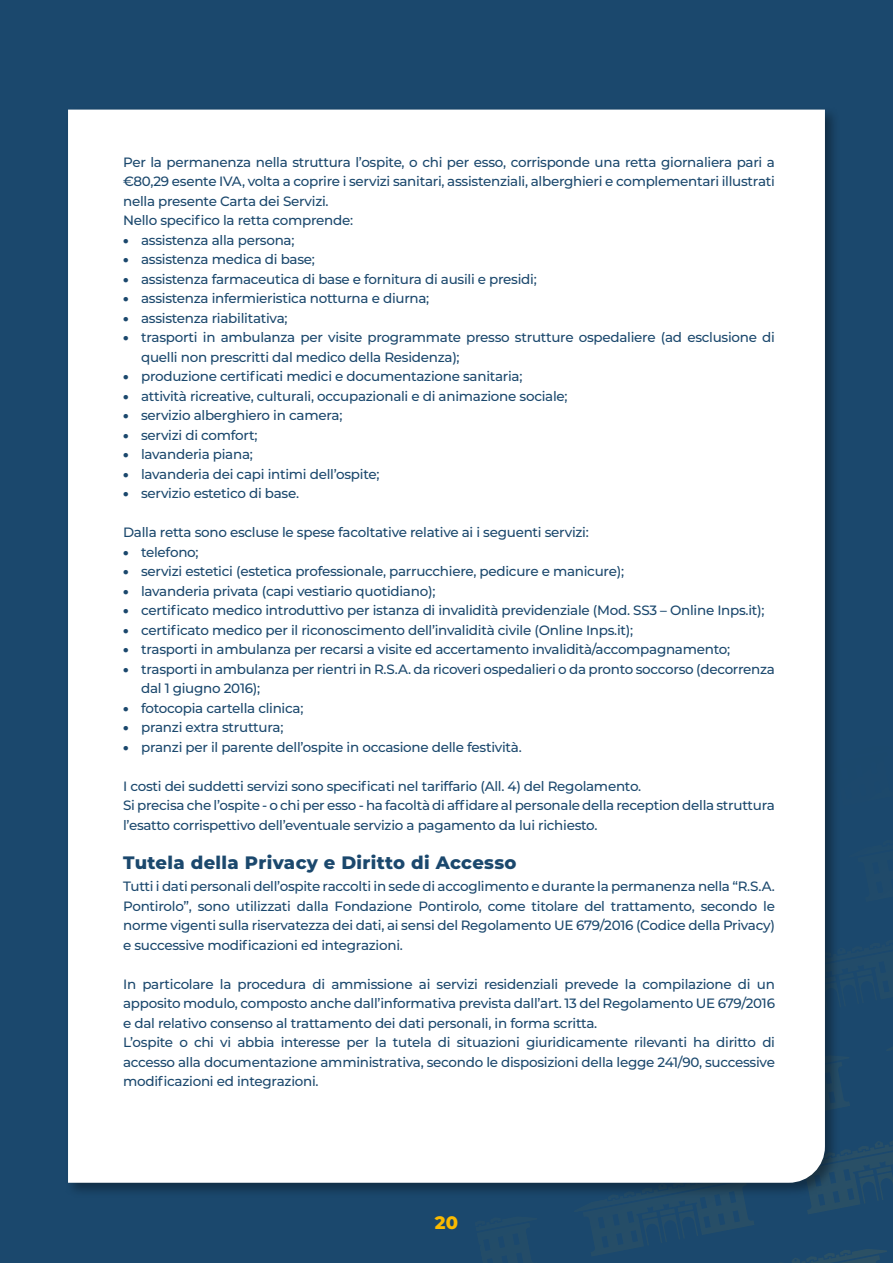
<style>
.page{position:relative;width:893px;height:1263px;background:#1b486d}
.page>*{position:absolute;margin:0;border:0;box-sizing:border-box;transform-origin:0 0}
.t1{font:800 18px "Montserrat";letter-spacing:.02em;color:#1b486d}
.t2{font:800 18px "Montserrat";color:#fbba00}
.t3{font:500 13.5px/19.5px "Montserrat";letter-spacing:-.02em;color:#1b486d}
.s1{font-weight:900}
</style>
<div class="page">
<svg style="left:592px;top:1049px;width:301px;height:214px"></svg>
<div style="left:65px;top:106px;width:775px;height:1092px;background:#000;opacity:.35"></div>
<div style="left:68px;top:110px;width:757px;height:1073px;background:#fff"></div>
<p class="t3" style="left:123px;top:152px;width:653px">Per la permanenza nella struttura l’ospite, o chi per esso, corrisponde una retta giornaliera pari a €80,29 esente IVA, volta a coprire i servizi sanitari, assistenziali, alberghieri e complementari illustrati nella presente Carta dei Servizi.<br>Nello specifico la retta comprende:</p>
<p class="t3" style="left:123px;top:230px;width:173px"><span class="s1">•</span> assistenza alla persona;</p>
<p class="t3" style="left:123px;top:249px;width:193px"><span class="s1">•</span> assistenza medica di base;</p>
<p class="t3" style="left:123px;top:269px;width:415px"><span class="s1">•</span> assistenza farmaceutica di base e fornitura di ausili e presidi;</p>
<p class="t3" style="left:123px;top:288px;width:308px"><span class="s1">•</span> assistenza infermieristica notturna e diurna;</p>
<p class="t3" style="left:123px;top:307px;width:166px"><span class="s1">•</span> assistenza riabilitativa;</p>
<p class="t3" style="left:141px;top:327px;width:635px;text-indent:-18px"><span class="s1">•</span> trasporti in ambulanza per visite programmate presso strutture ospedaliere (ad esclusione di quelli non prescritti dal medico della Residenza);</p>
<p class="t3" style="left:123px;top:366px;width:401px"><span class="s1">•</span> produzione certificati medici e documentazione sanitaria;</p>
<p class="t3" style="left:123px;top:385px;width:446px"><span class="s1">•</span> attività ricreative, culturali, occupazionali e di animazione sociale;</p>
<p class="t3" style="left:123px;top:405px;width:221px"><span class="s1">•</span> servizio alberghiero in camera;</p>
<p class="t3" style="left:123px;top:424px;width:136px"><span class="s1">•</span> servizi di comfort;</p>
<p class="t3" style="left:123px;top:444px;width:131px"><span class="s1">•</span> lavanderia piana;</p>
<p class="t3" style="left:123px;top:463px;width:258px"><span class="s1">•</span> lavanderia dei capi intimi dell’ospite;</p>
<p class="t3" style="left:123px;top:483px;width:178px"><span class="s1">•</span> servizio estetico di base.</p>
<p class="t3" style="left:123px;top:522px;width:467px">Dalla retta sono escluse le spese facoltative relative ai i seguenti servizi:</p>
<p class="t3" style="left:123px;top:541px;width:77px"><span class="s1">•</span> telefono;</p>
<p class="t3" style="left:123px;top:561px;width:502px"><span class="s1">•</span> servizi estetici (estetica professionale, parrucchiere, pedicure e manicure);</p>
<p class="t3" style="left:123px;top:580px;width:314px"><span class="s1">•</span> lavanderia privata (capi vestiario quotidiano);</p>
<p class="t3" style="left:123px;top:600px;width:643px"><span class="s1">•</span> certificato medico introduttivo per istanza di invalidità previdenziale (Mod. SS3 – Online Inps.it);</p>
<p class="t3" style="left:123px;top:619px;width:512px"><span class="s1">•</span> certificato medico per il riconoscimento dell’invalidità civile (Online Inps.it);</p>
<p class="t3" style="left:123px;top:639px;width:609px"><span class="s1">•</span> trasporti in ambulanza per recarsi a visite ed accertamento invalidità/accompagnamento;</p>
<p class="t3" style="left:141px;top:658px;width:635px;text-indent:-18px"><span class="s1">•</span> trasporti in ambulanza per rientri in R.S.A. da ricoveri ospedalieri o da pronto soccorso (decorrenza dal 1 giugno 2016);</p>
<p class="t3" style="left:123px;top:697px;width:182px"><span class="s1">•</span> fotocopia cartella clinica;</p>
<p class="t3" style="left:123px;top:717px;width:162px"><span class="s1">•</span> pranzi extra struttura;</p>
<p class="t3" style="left:123px;top:736px;width:400px"><span class="s1">•</span> pranzi per il parente dell’ospite in occasione delle festività.</p>
<p class="t3" style="left:123px;top:775px;width:653px">I costi dei suddetti servizi sono specificati nel tariffario (All. 4) del Regolamento.<br>Si precisa che l’ospite - o chi per esso - ha facoltà di affidare al personale della reception della struttura l’esatto corrispettivo dell’eventuale servizio a pagamento da lui richiesto.</p>
<h1 class="t1" style="left:123px;top:849px;width:395px">Tutela della Privacy e Diritto di Accesso</h1>
<p class="t3" style="left:123px;top:876px;width:653px;text-align:justify">Tutti i dati personali dell’ospite raccolti in sede di accoglimento e durante la permanenza nella “R.S.A.<br>Pontirolo”, sono utilizzati dalla Fondazione Pontirolo, come titolare del trattamento, secondo le norme vigenti sulla riservatezza dei dati, ai sensi del Regolamento UE 679/2016 (Codice della Privacy) e successive modificazioni ed integrazioni.</p>
<p class="t3" style="left:123px;top:974px;width:653px">In particolare la procedura di ammissione ai servizi residenziali prevede la compilazione di un apposito modulo, composto anche dall’informativa prevista dall’art. 13 del Regolamento UE 679/2016 e dal relativo consenso al trattamento dei dati personali, in forma scritta.<br>L’ospite o chi vi abbia interesse per la tutela di situazioni giuridicamente rilevanti ha diritto di accesso alla documentazione amministrativa, secondo le disposizioni della legge 241/90, successive modificazioni ed integrazioni.</p>
<h1 class="t2" style="left:435px;top:1209px;width:25px">20</h1>
</div>
